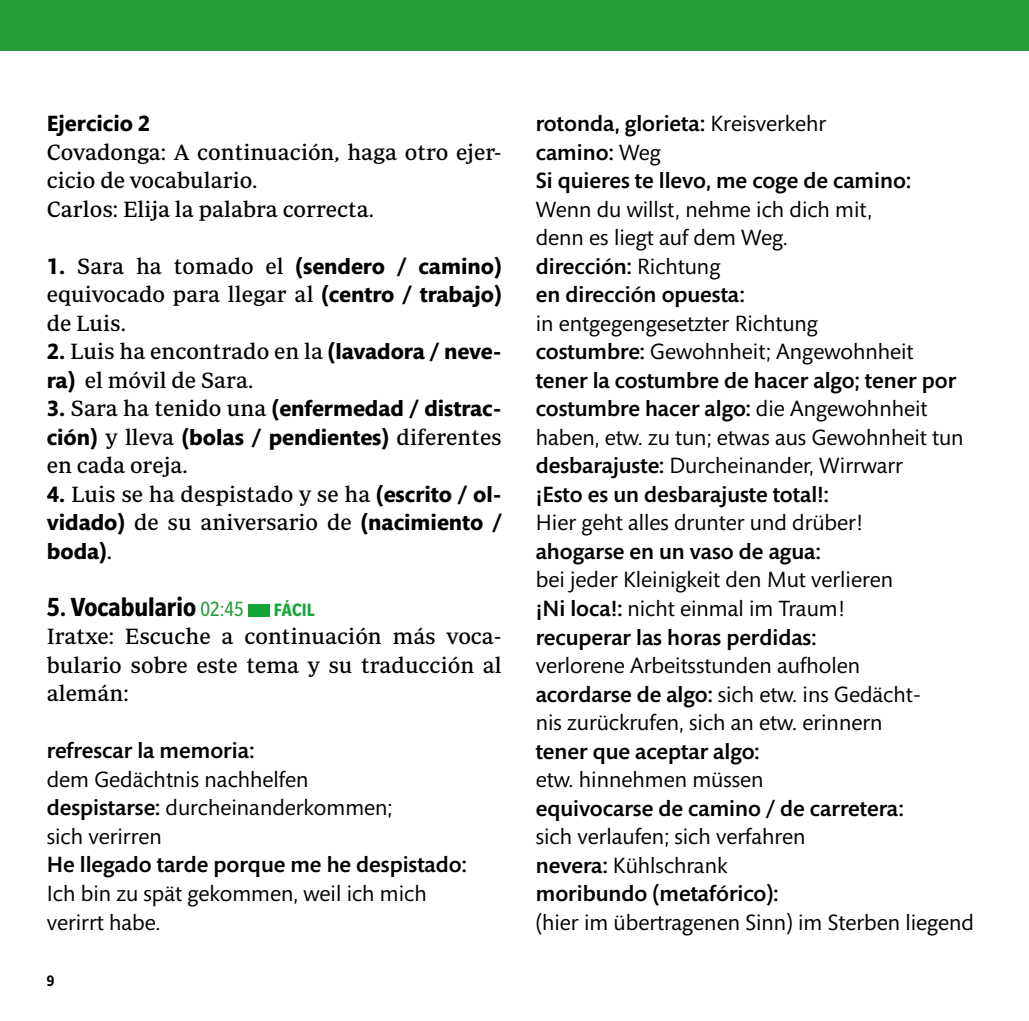
<style>
.page{position:relative;width:1029px;height:1021px;background:#fff}
.page>*{position:absolute;margin:0;border:0;box-sizing:border-box;transform-origin:0 0}
.t1{font:700 condensed 28.5px "Slate Std";color:#000}
.t2{font:22.5px/28.5px "Mundo Sans Std";color:#000}
.t3{font:22.5px/28.5px "Periodico Text";color:#000}
.t4{font:500 22.5px/28.5px "Mundo Sans Std";color:#000}
.t5{font:700 22.5px/28.5px "Mundo Sans Std";color:#000}
.t6{font:700 condensed 19.5px "Slate Std";color:#13a538}
.t7{font:700 condensed 16.5px "Slate Std";color:#000}
.s1{font-family:"Periodico Text";font-weight:400}
.s2{font-family:"Mundo Sans Std";font-weight:700}
.s3{font-weight:400;font-size:22.5px;color:#289c38}
.s4{font-weight:500}
.s5{font-weight:400}
</style>
<div class="page">
<div style="left:0;top:0;width:1029px;height:51px;background:#289c38"></div>
<div style="left:248px;top:604px;width:21px;height:12px;background:#13a538"></div>
<p class="t5" style="left:47px;top:110px;width:105px">Ejercicio 2</p>
<p class="t3" style="left:47px;top:137px;width:456px">Covadonga: A continuación, haga otro ejer&shy;cicio de vocabulario.<br>Carlos: Elija la palabra correcta.</p>
<p class="t5" style="left:47px;top:252px;width:456px">1. <span class="s1">Sara ha tomado el</span> (sendero / camino)</p>
<p class="t3" style="left:47px;top:280px;width:456px">equivocado para llegar al <span class="s2">(centro / trabajo) </span>de Luis.</p>
<p class="t3" style="left:47px;top:337px;width:456px"><span class="s2">2.</span> Luis ha encontrado en la <span class="s2">(lavadora / neve&shy;ra)</span> el móvil de Sara.</p>
<p class="t5" style="left:47px;top:395px;width:456px">3. <span class="s1">Sara ha tenido una</span> (enfermedad / distrac&shy;ción) <span class="s1">y lleva</span> (bolas / pendientes) <span class="s1">diferentes</span></p>
<p class="t3" style="left:47px;top:451px;width:142px">en cada oreja.</p>
<p class="t3" style="left:47px;top:479px;width:456px"><span class="s2">4.</span> Luis se ha despistado y se ha <span class="s2">(escrito / ol-</span></p>
<p class="t5" style="left:47px;top:509px;width:456px">vidado) <span class="s1">de su aniversario de</span> (nacimiento / boda)<span class="s1">.</span></p>
<p class="t1" style="left:47px;top:591px;width:199px">5. Vocabulario <span class="s3">02:45</span></p>
<p class="t6" style="left:274px;top:600px;width:42px">FÁCIL</p>
<p class="t3" style="left:47px;top:622px;width:456px;text-align:justify">Iratxe: Escuche a continuación más voca&shy;bulario sobre este tema y su traducción al alemán:</p>
<p class="t4" style="left:47px;top:737px;width:209px">refrescar la memoria:</p>
<p class="t2" style="left:47px;top:765px;width:347px">dem Gedächtnis nachhelfen <span class="s4">despistarse:</span> durcheinanderkommen; sich verirren</p>
<p class="t4" style="left:47px;top:851px;width:421px">He llegado tarde porque me he despistado:</p>
<p class="t2" style="left:47px;top:879px;width:382px">Ich bin zu spät gekommen, weil ich mich verirrt habe.</p>
<p class="t7" style="left:47px;top:972px;width:9px">9</p>
<p class="t4" style="left:536px;top:110px;width:377px">rotonda, glorieta: <span class="s5">Kreisverkehr<br></span>camino: <span class="s5">Weg<br></span>Si quieres te llevo, me coge de camino:</p>
<p class="t2" style="left:536px;top:195px;width:338px">Wenn du willst, nehme ich dich mit, denn es liegt auf dem Weg. <span class="s4">dirección:</span> Richtung<br><span class="s4">en dirección opuesta:</span></p>
<p class="t2" style="left:536px;top:309px;width:429px">in entgegengesetzter Richtung<br><span class="s4">costumbre:</span> Gewohnheit; Angewohnheit <span class="s4">tener la costumbre de hacer algo; tener por costumbre hacer algo:</span> die Angewohnheit haben, etw. zu tun; etwas aus Gewohnheit tun <span class="s4">desbarajuste:</span> Durcheinander, Wirrwarr<br><span class="s4">¡Esto es un desbarajuste total!:</span></p>
<p class="t2" style="left:536px;top:509px;width:330px">Hier geht alles drunter und drüber!</p>
<p class="t4" style="left:536px;top:537px;width:287px">ahogarse en un vaso de agua:</p>
<p class="t2" style="left:536px;top:566px;width:359px">bei jeder Kleinigkeit den Mut verlieren <span class="s4">¡Ni loca!:</span> nicht einmal im Traum! <span class="s4">recuperar las horas perdidas:</span></p>
<p class="t2" style="left:536px;top:652px;width:387px">verlorene Arbeitsstunden aufholen <span class="s4">acordarse de algo:</span> sich etw. ins Gedächt&shy;nis zurückrufen, sich an etw. erinnern</p>
<p class="t4" style="left:536px;top:737px;width:225px">tener que aceptar algo:</p>
<p class="t2" style="left:536px;top:766px;width:229px">etw. hinnehmen müssen</p>
<p class="t4" style="left:536px;top:794px;width:369px">equivocarse de camino / de carretera:</p>
<p class="t2" style="left:536px;top:823px;width:271px">sich verlaufen; sich verfahren <span class="s4">nevera:</span> Kühlschrank <span class="s4">moribundo (metafórico):</span></p>
<p class="t2" style="left:536px;top:908px;width:440px">(hier im übertragenen Sinn) im Sterben liegend</p>
</div>
